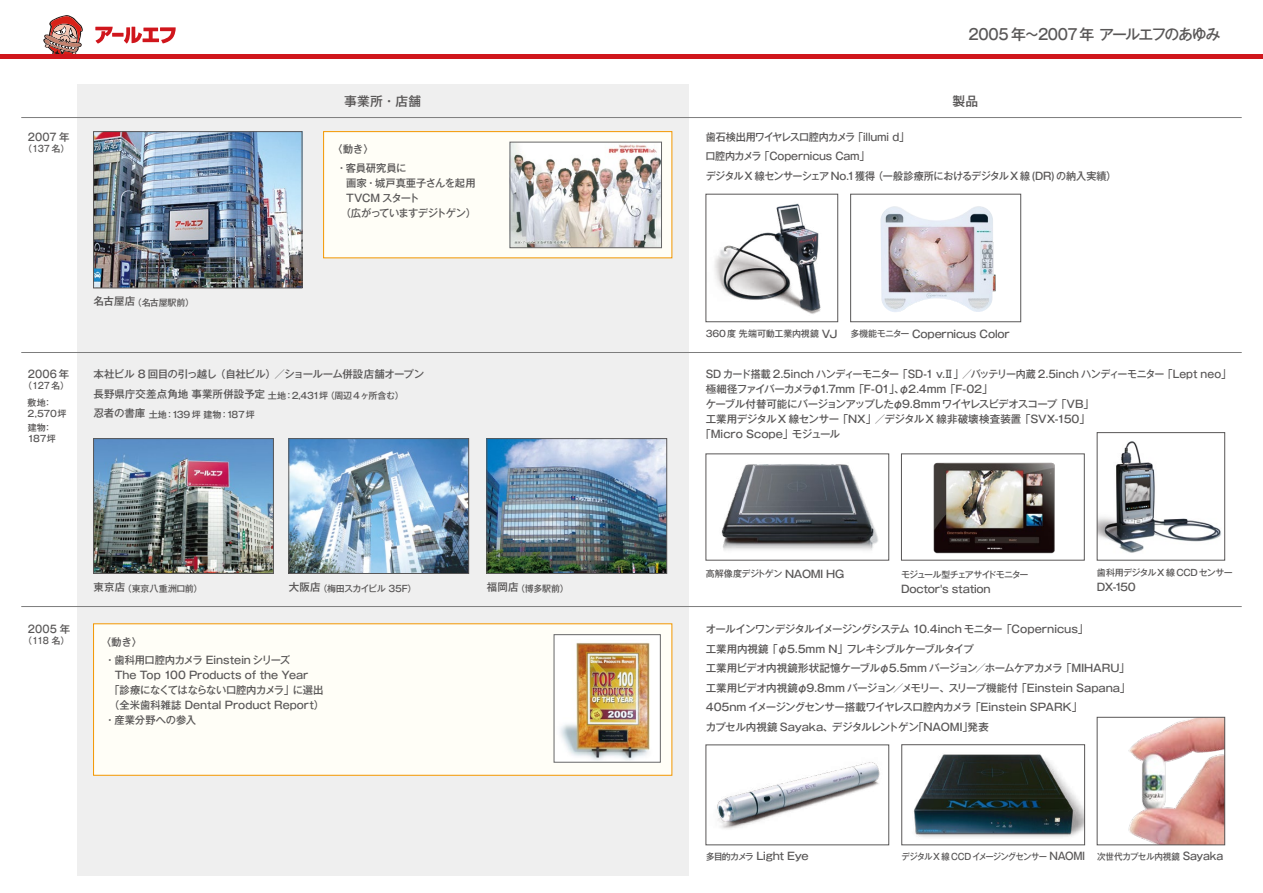
<style>
.page{position:relative;width:1263px;height:893px;background:#fff}
.page>*{position:absolute;margin:0;border:0;box-sizing:border-box;transform-origin:0 0}
.t1{font:500 15px "Gothic MB101 Pro";letter-spacing:-.085em;color:#595757;scale:.9 1}
.t2{font:500 12.75px "Gothic MB101 Pro";letter-spacing:.015em;color:#595757}
.t3{font:500 10.5px/19.5px "Gothic MB101 Pro";letter-spacing:-.025em;color:#595757}
.t4{font:500 10.5px/19.5px "Gothic MB101 Pro";letter-spacing:-.025em;color:#595757;scale:.96 1}
.t5{font:500 10.5px "Gothic MB101 Pro";letter-spacing:-.065em;color:#595757}
.t6{font:500 10.5px "Gothic MB101 Pro";letter-spacing:-.005em;color:#595757}
.t7{font:500 10.5px "Gothic MB101 Pro";letter-spacing:-.025em;color:#595757;scale:.95 1}
.t8{font:500 10.5px "Gothic MB101 Pro";letter-spacing:-.085em;color:#595757}
.t9{font:500 10.5px "Gothic MB101 Pro";letter-spacing:.005em;color:#595757}
.t10{font:500 10.5px "Gothic MB101 Pro";letter-spacing:-.06em;color:#595757}
.t11{font:500 10.5px "Gothic MB101 Pro";letter-spacing:-.025em;color:#595757;scale:.9 1}
.t12{font:500 10.5px "Gothic MB101 Pro";letter-spacing:-.045em;color:#595757}
.t13{font:500 10.5px "Gothic MB101 Pro";color:#595757}
.t14{font:500 9px/10.8px "Gothic MB101 Pro";letter-spacing:-.035em;color:#595757}
.t15{font:500 9px "Gothic MB101 Pro";letter-spacing:-.07em;color:#595757;scale:.93 1}
.t16{font:500 9px "Gothic MB101 Pro";letter-spacing:-.015em;color:#595757}
.t17{font:500 9px "Gothic MB101 Pro";letter-spacing:-.1em;color:#595757}
.t18{font:500 9px "Gothic MB101 Pro";color:#595757}
.s1{font-size:10.5px}
.s2{font-size:9px}
</style>
<div class="page">
<svg style="left:95px;top:27px;width:18px;height:17px"></svg>
<svg style="left:112px;top:33px;width:12px;height:4px"></svg>
<svg style="left:124px;top:27px;width:52px;height:17px"></svg>
<svg style="left:43px;top:15px;width:40px;height:40px"></svg>
<hr style="left:0;top:55px;width:1262px;height:4px;background:#d0161c">
<div style="left:77px;top:84px;width:612px;height:791px;background:#efefef"></div>
<div style="left:93px;top:624px;width:579px;height:151px;background:#fffef7"></div>
<div style="left:554px;top:635px;width:106px;height:127px;background:#fff"></div>
<img style="left:560px;top:642px;width:90px;height:118px">
<div style="left:323px;top:131px;width:349px;height:127px;background:#fffef7;border:1px solid #f39700"></div>
<img style="left:512px;top:144px;width:148px;height:102px">
<div style="left:510px;top:142px;width:152px;height:106px;border:1px solid #666"></div>
<hr style="left:21px;top:117px;width:1221px;height:1px;background:#7d7d7d">
<hr style="left:21px;top:352px;width:1221px;height:1px;background:#7d7d7d">
<hr style="left:21px;top:606px;width:1221px;height:1px;background:#7d7d7d">
<img style="left:913px;top:754px;width:170px;height:83px">
<div style="left:901px;top:744px;width:184px;height:101px;border:1px solid #595757"></div>
<img style="left:933px;top:463px;width:122px;height:91px">
<img style="left:721px;top:464px;width:157px;height:87px">
<img style="left:717px;top:762px;width:163px;height:67px">
<img style="left:1128px;top:719px;width:95px;height:124px">
<div style="left:1097px;top:717px;width:128px;height:128px;border:1px solid #595757"></div>
<img style="left:1099px;top:441px;width:122px;height:112px">
<div style="left:1097px;top:432px;width:128px;height:128px;border:1px solid #595757"></div>
<img style="left:714px;top:203px;width:107px;height:111px">
<div style="left:706px;top:194px;width:132px;height:128px;border:1px solid #595757"></div>
<img style="left:880px;top:206px;width:116px;height:106px">
<div style="left:850px;top:194px;width:171px;height:128px;border:1px solid #595757"></div>
<img style="left:95px;top:133px;width:205px;height:153px">
<div style="left:93px;top:131px;width:209px;height:157px;border:1px solid #595757"></div>
<img style="left:95px;top:440px;width:177px;height:132px">
<div style="left:93px;top:438px;width:181px;height:136px;border:1px solid #595757"></div>
<img style="left:291px;top:440px;width:176px;height:132px">
<div style="left:289px;top:438px;width:180px;height:136px;border:1px solid #595757"></div>
<img style="left:489px;top:440px;width:176px;height:132px">
<div style="left:487px;top:438px;width:180px;height:136px;border:1px solid #595757"></div>
<p class="t11" style="left:28px;top:128px;width:48px">2007 年</p>
<p class="t14" style="left:23px;top:142px;width:48px">（137 名）</p>
<h1 class="t1" style="left:969px;top:22px;width:281px">2005 年～2007 年 アールエフのあゆみ</h1>
<p class="t2" style="left:344px;top:91px;width:79px">事業所・店舗</p>
<p class="t2" style="left:952px;top:91px;width:27px">製品</p>
<p class="t3" style="left:336px;top:139px;width:72px;line-height:18.8px;text-indent:-4px">〈動き〉<br>・客員研究員に</p>
<p class="t3" style="left:346px;top:172px;width:131px">画家・城戸真亜子さんを起用</p>
<p class="t10" style="left:346px;top:190px;width:75px">TVCM スタート</p>
<p class="t10" style="left:341px;top:205px;width:137px">（広がっていますデジトゲン）</p>
<p class="t4" style="left:705px;top:126px;width:429px">歯石検出用ワイヤレス口腔内カメラ「illumi d」<br>口腔内カメラ「Copernicus Cam」<br>デジタルX 線センサーシェア No.1獲得（一般診療所におけるデジタルX 線 (DR)の納入実績）</p>
<p class="t14" style="left:94px;top:296px;width:102px"><span class="s1">名古屋店</span>（名古屋駅前）</p>
<p class="t11" style="left:28px;top:366px;width:48px">2006 年</p>
<p class="t14" style="left:23px;top:379px;width:48px">（127名）</p>
<p class="t14" style="left:28px;top:396px;width:40px">敷地：<br>2,570坪</p>
<p class="t14" style="left:27px;top:421px;width:30px">建物：<br>187坪</p>
<p class="t5" style="left:94px;top:366px;width:332px">本社ビル 8 回目の引っ越し（自社ビル）／ショールーム併設店舗オープン</p>
<p class="t14" style="left:93px;top:384px;width:312px;line-height:19.5px"><span class="s1">長野県庁交差点角地 事業所併設予定</span> 土地：2,431坪（周辺4ヶ所含む）<span class="s1">忍者の書庫</span> 土地：139 坪 建物：187坪</p>
<p class="t16" style="left:706px;top:327px;width:305px">360 度 先端可動工業内視鏡 <span class="s1">VJ</span> 多機能モニター <span class="s1">Copernicus Color</span></p>
<p class="t7" style="left:706px;top:366px;width:554px">SD カード搭載 2.5inch ハンディーモニター「SD-1 v.Ⅱ」／バッテリー内蔵 2.5inch ハンディーモニター「Lept neo」</p>
<p class="t8" style="left:706px;top:381px;width:288px">極細径ファイバーカメラφ1.7mm「F-01」、φ2.4mm「F-02」</p>
<p class="t5" style="left:706px;top:396px;width:390px">ケーブル付替可能にバージョンアップしたφ9.8mm ワイヤレスビデオスコープ「VB」</p>
<p class="t6" style="left:706px;top:411px;width:386px">工業用デジタルX 線センサー「NX」／デジタルX 線非破壊検査装置「SVX-150」</p>
<p class="t3" style="left:700px;top:423px;width:141px">「Micro Scope」モジュール</p>
<p class="t11" style="left:28px;top:620px;width:49px">2005 年</p>
<p class="t14" style="left:23px;top:634px;width:48px">（118 名）</p>
<p class="t18" style="left:94px;top:581px;width:111px"><span class="s1">東京店</span>（東京八重洲口前）</p>
<p class="t14" style="left:289px;top:582px;width:129px"><span class="s1">大阪店</span>（梅田スカイビル 35F）</p>
<p class="t14" style="left:487px;top:582px;width:83px"><span class="s1">福岡店</span>（博多駅前）</p>
<p class="t3" style="left:105px;top:631px;width:186px;line-height:18.8px;text-indent:-4px">〈動き〉<br>・歯科用口腔内カメラ Einstein シリーズ</p>
<p class="t6" style="left:115px;top:667px;width:195px">The Top 100 Products of the Year</p>
<p class="t3" style="left:109px;top:679px;width:216px">「診療になくてはならない口腔内カメラ」に選出</p>
<p class="t9" style="left:109px;top:697px;width:216px">（全米歯科雑誌 Dental Product Report）</p>
<p class="t13" style="left:105px;top:712px;width:93px">・産業分野への参入</p>
<p class="t14" style="left:706px;top:567px;width:140px">高解像度デジトゲン <span class="s1">NAOMI HG</span></p>
<p class="t17" style="left:901px;top:567px;width:129px">モジュール型チェアサイドモニター</p>
<p class="t3" style="left:901px;top:577px;width:91px">Doctor's station</p>
<p class="t14" style="left:1097px;top:566px;width:137px">歯科用デジタルX 線 CCDセンサー</p>
<p class="t3" style="left:1097px;top:576px;width:41px">DX-150</p>
<p class="t3" style="left:706px;top:618px;width:426px">オールインワンデジタルイメージングシステム 10.4inch モニター「Copernicus」<br>工業用内視鏡「φ5.5mm N」フレキシブルケーブルタイプ<br>工業用ビデオ内視鏡形状記憶ケーブルφ5.5mm バージョン／ホームケアカメラ「MIHARU」工業用ビデオ内視鏡φ9.8mm バージョン／メモリー、スリープ機能付「Einstein Sapana」405nm イメージングセンサー搭載ワイヤレス口腔内カメラ「Einstein SPARK」<br>カプセル内視鏡 Sayaka、デジタルレントゲン｢NAOMI｣発表</p>
<p class="t12" style="left:706px;top:847px;width:105px"><span class="s2">多目的カメラ</span> Light Eye</p>
<p class="t15" style="left:901px;top:849px;width:347px">デジタルX 線 CCD イメージングセンサー <span class="s1">NAOMI</span> 次世代カプセル内視鏡 <span class="s1">Sayaka</span></p>
</div>
